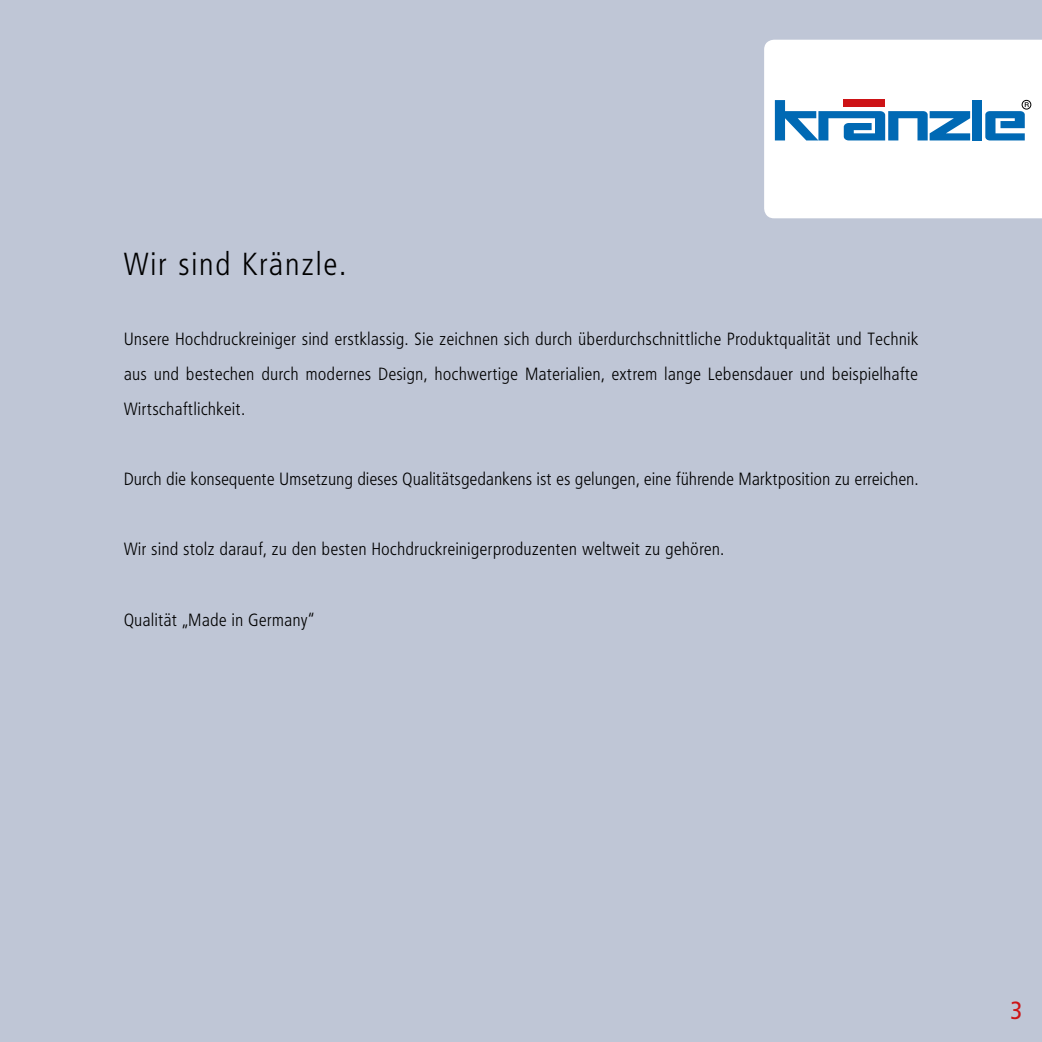
<style>
.page{position:relative;width:1042px;height:1042px;background:#bfc6d6}
.page>*{position:absolute;margin:0;border:0;box-sizing:border-box;transform-origin:0 0}
.t1{font:300 31.5px "Frutiger Condensed BQ";letter-spacing:.08em;color:#000}
.t2{font:24.5px "Frutiger Condensed BQ";color:#cd1316}
.t3{font:300 17.5px/35px "Frutiger Condensed BQ";letter-spacing:.04em;color:#000;text-align:justify}
</style>
<div class="page">
<div style="left:764px;top:40px;width:278px;height:178px;background:#fff"></div>
<div style="left:844px;top:99px;width:41px;height:7px;background:#cd1316"></div>
<svg style="left:775px;top:100px;width:195px;height:40px;background:#82add2"></svg>
<div style="left:972px;top:100px;width:10px;height:40px;background:#0069b4"></div>
<div style="left:1021px;top:100px;width:10px;height:9px;border:1px solid #000;border-radius:50%"></div>
<svg style="left:985px;top:102px;width:44px;height:38px;background:#73abd3"></svg>
<h1 class="t1" style="left:124px;top:246px;width:223px">Wir sind Kränzle.</h1>
<p class="t3" style="left:124px;top:322px;width:795px">Unsere Hochdruckreiniger sind erstklassig. Sie zeichnen sich durch überdurchschnittliche Produktqualität und Technik aus und bestechen durch modernes Design, hochwertige Materialien, extrem lange Lebensdauer und beispielhafte Wirtschaftlichkeit.</p>
<p class="t3" style="left:124px;top:462px;width:795px">Durch die konsequente Umsetzung dieses Qualitätsgedankens ist es gelungen, eine führende Marktposition zu erreichen.</p>
<p class="t3" style="left:124px;top:532px;width:601px">Wir sind stolz darauf, zu den besten Hochdruckreinigerproduzenten weltweit zu gehören.</p>
<p class="t3" style="left:124px;top:602px;width:191px">Qualität „Made in Germany“</p>
<h2 class="t2" style="left:1010px;top:995px;width:14px">3</h2>
</div>
